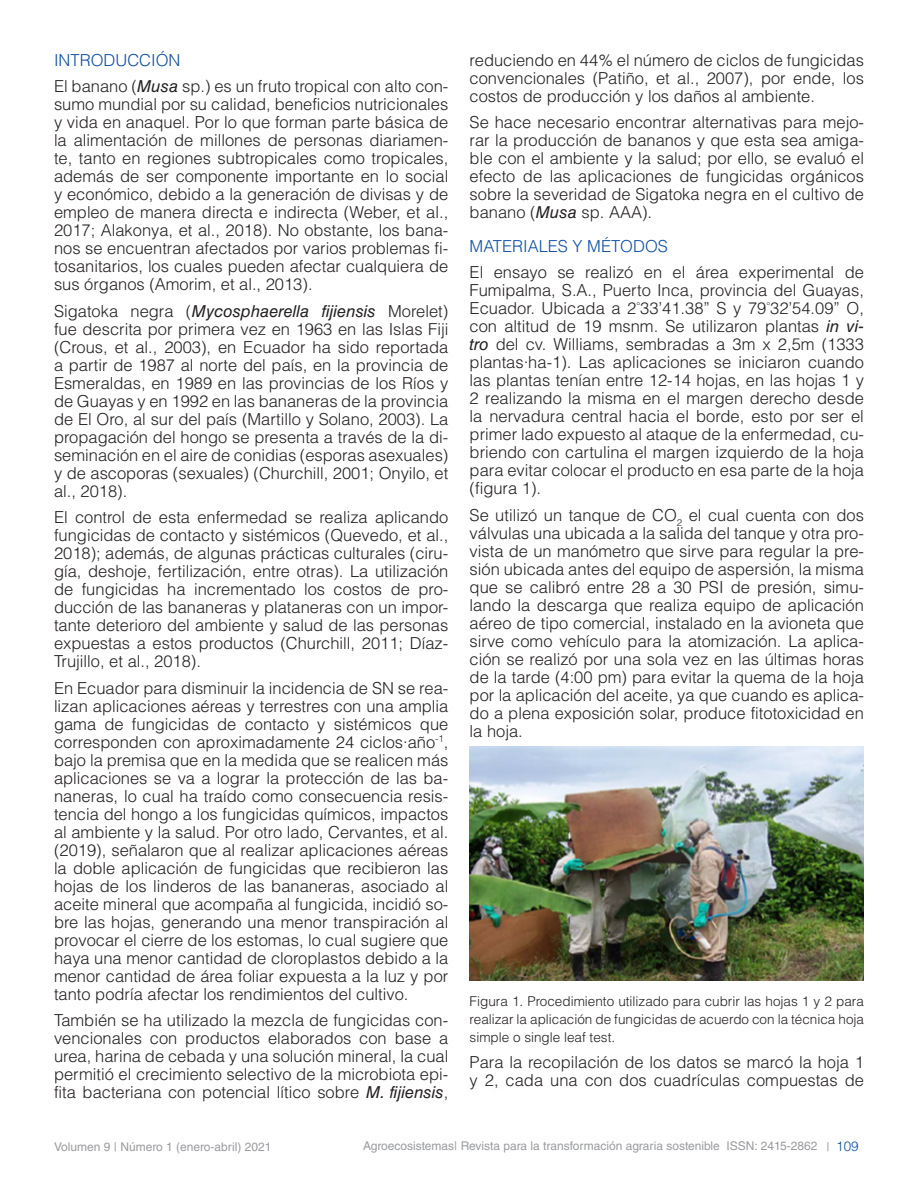
<style>
.page{position:relative;width:918px;height:1188px;background:#fff}
.page>*{position:absolute;margin:0;border:0;box-sizing:border-box;transform-origin:0 0}
.TEXTO{font:300 16.5px/18px "Helvetica LT Std";color:#231f20;text-align:justify}
.TITULOS_AZUL{font:300 16.5px "Helvetica LT Std";color:#0d4da1}
.pie_de_foto{font:300 13.5px/18px "Helvetica LT Std";color:#231f20;text-align:justify}
.t1{font:12px "Helvetica LT Std";color:#999b9e}
.s1{font-weight:400;font-style:italic}
.s2{font-weight:300;font-size:13.5px;color:#0d4da1}
</style>
<div class="page">
<img style="left:470px;top:746px;width:394px;height:235px">
<p class="TITULOS_AZUL" style="left:54px;top:50px;width:128px">INTRODUCCIÓN</p>
<p class="TEXTO" style="left:54px;top:77px;width:396px">El banano (<span class="s1">Musa</span> sp.) es un fruto tropical con alto con&shy;sumo mundial por su calidad, beneficios nutricionales y vida en anaquel. Por lo que forman parte básica de la alimentación de millones de personas diariamen&shy;te, tanto en regiones subtropicales como tropicales, además de ser componente importante en lo social y económico, debido a la generación de divisas y de empleo de manera directa e indirecta (Weber, et al., 2017; Alakonya, et al., 2018). No obstante, los bana&shy;nos se encuentran afectados por varios problemas fi&shy;tosanitarios, los cuales pueden afectar cualquiera de sus órganos (Amorim, et al., 2013).</p>
<p class="TEXTO" style="left:54px;top:302px;width:396px">Sigatoka negra (<span class="s1">Mycosphaerella fijiensis</span> Morelet) fue descrita por primera vez en 1963 en las Islas Fiji (Crous, et al., 2003), en Ecuador ha sido reportada a partir de 1987 al norte del país, en la provincia de Esmeraldas, en 1989 en las provincias de los Ríos y de Guayas y en 1992 en las bananeras de la provincia de El Oro, al sur del país (Martillo y Solano, 2003). La propagación del hongo se presenta a través de la di&shy;seminación en el aire de conidias (esporas asexuales) y de ascoporas (sexuales) (Churchill, 2001; Onyilo, et al., 2018).</p>
<p class="TEXTO" style="left:54px;top:508px;width:396px">El control de esta enfermedad se realiza aplicando fungicidas de contacto y sistémicos (Quevedo, et al., 2018); además, de algunas prácticas culturales (ciru&shy;gía, deshoje, fertilización, entre otras). La utilización de fungicidas ha incrementado los costos de pro&shy;ducción de las bananeras y plataneras con un impor&shy;tante deterioro del ambiente y salud de las personas expuestas a estos productos (Churchill, 2011; Díaz-Trujillo, et al., 2018).</p>
<p class="TEXTO" style="left:54px;top:679px;width:396px">En Ecuador para disminuir la incidencia de SN se rea&shy;lizan aplicaciones aéreas y terrestres con una amplia gama de fungicidas de contacto y sistémicos que corresponden con aproximadamente 24 ciclos·año<sup>-1</sup>, bajo la premisa que en la medida que se realicen más aplicaciones se va a lograr la protección de las ba&shy;naneras, lo cual ha traído como consecuencia resis&shy;tencia del hongo a los fungicidas químicos, impactos al ambiente y la salud. Por otro lado, Cervantes, et al. (2019), señalaron que al realizar aplicaciones aéreas la doble aplicación de fungicidas que recibieron las hojas de los linderos de las bananeras, asociado al aceite mineral que acompaña al fungicida, incidió so&shy;bre las hojas, generando una menor transpiración al provocar el cierre de los estomas, lo cual sugiere que haya una menor cantidad de cloroplastos debido a la menor cantidad de área foliar expuesta a la luz y por tanto podría afectar los rendimientos del cultivo.</p>
<p class="TEXTO" style="left:54px;top:1011px;width:396px">También se ha utilizado la mezcla de fungicidas con&shy;vencionales con productos elaborados con base a urea, harina de cebada y una solución mineral, la cual permitió el crecimiento selectivo de la microbiota epi&shy;fita bacteriana con potencial lítico sobre <span class="s1">M. fijiensis</span>,</p>
<p class="TEXTO" style="left:470px;top:51px;width:396px">reduciendo en 44% el número de ciclos de fungicidas convencionales (Patiño, et al., 2007), por ende, los costos de producción y los daños al ambiente.</p>
<p class="TEXTO" style="left:470px;top:113px;width:396px">Se hace necesario encontrar alternativas para mejo&shy;rar la producción de bananos y que esta sea amiga&shy;ble con el ambiente y la salud; por ello, se evaluó el efecto de las aplicaciones de fungicidas orgánicos sobre la severidad de Sigatoka negra en el cultivo de banano (<span class="s1">Musa</span> sp. AAA).</p>
<p class="TITULOS_AZUL" style="left:470px;top:236px;width:200px">MATERIALES Y MÉTODOS</p>
<p class="TEXTO" style="left:470px;top:263px;width:396px">El ensayo se realizó en el área experimental de Fumipalma, S.A., Puerto Inca, provincia del Guayas, Ecuador. Ubicada a 2<sup>°</sup>33’41.38” S y 79<sup>°</sup>32’54.09” O, con altitud de 19 msnm. Se utilizaron plantas <span class="s1">in vi&shy;tro</span> del cv. Williams, sembradas a 3m x 2,5m (1333 plantas·ha-1). Las aplicaciones se iniciaron cuando las plantas tenían entre 12-14 hojas, en las hojas 1 y 2 realizando la misma en el margen derecho desde la nervadura central hacia el borde, esto por ser el primer lado expuesto al ataque de la enfermedad, cu&shy;briendo con cartulina el margen izquierdo de la hoja para evitar colocar el producto en esa parte de la hoja (figura 1).</p>
<p class="TEXTO" style="left:470px;top:506px;width:396px">Se utilizó un tanque de CO<sub>2</sub> el cual cuenta con dos válvulas una ubicada a la salida del tanque y otra pro&shy;vista de un manómetro que sirve para regular la pre&shy;sión ubicada antes del equipo de aspersión, la misma que se calibró entre 28 a 30 PSI de presión, simu&shy;lando la descarga que realiza equipo de aplicación aéreo de tipo comercial, instalado en la avioneta que sirve como vehículo para la atomización. La aplica&shy;ción se realizó por una sola vez en las últimas horas de la tarde (4:00 pm) para evitar la quema de la hoja por la aplicación del aceite, ya que cuando es aplica&shy;do a plena exposición solar, produce fitotoxicidad en la hoja.</p>
<p class="pie_de_foto" style="left:470px;top:992px;width:396px">Figura 1. Procedimiento utilizado para cubrir las hojas 1 y 2 para realizar la aplicación de fungicidas de acuerdo con la técnica hoja simple o single leaf test.</p>
<p class="TEXTO" style="left:470px;top:1053px;width:396px">Para la recopilación de los datos se marcó la hoja 1 y 2, cada una con dos cuadrículas compuestas de</p>
<p class="t1" style="left:54px;top:1139px;width:219px">Volumen 9 | Número 1 (enero-abril) 2021</p>
<p class="t1" style="left:363px;top:1139px;width:497px">Agroecosistemas| Revista para la transformación agraria sostenible ISSN: 2415-2862 | <span class="s2">109</span></p>
</div>
